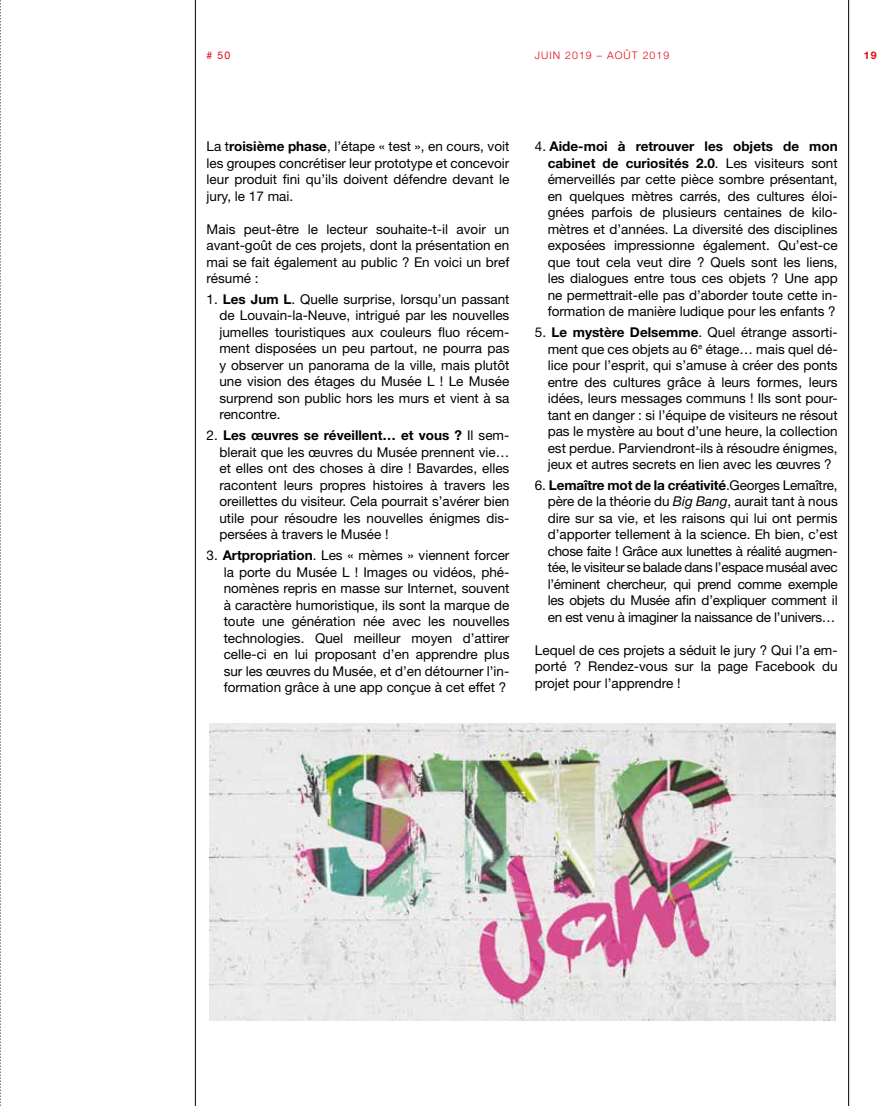
<style>
.page{position:relative;width:893px;height:1106px;background:#fff}
.page>*{position:absolute;margin:0;border:0;box-sizing:border-box;transform-origin:0 0}
.t1{font:13.5px/16.5px "Helvetica Neue LT Std";color:#000;text-align:justify}
.t2{font:300 10.5px "Helvetica Neue LT Std";letter-spacing:.1em;color:#e30613}
.t3{font:10.5px "Helvetica Neue LT Std";color:#e30613}
.t4{font:700 10.5px "Helvetica Neue LT Std";color:#e30613}
.s1{font-weight:700}
.s2{font-style:italic}
</style>
<div class="page">
<hr style="left:848px;top:0;width:1px;height:1106px;background:#000">
<hr style="left:195px;top:0;width:1px;height:1106px;background:#000">
<svg style="left:0;top:0;width:1px;height:1106px"></svg>
<img style="left:209px;top:723px;width:626px;height:297px">
<p class="t3" style="left:207px;top:49px;width:25px"># 50</p>
<p class="t2" style="left:535px;top:49px;width:136px">JUIN 2019 – AOÛT 2019</p>
<p class="t4" style="left:864px;top:49px;width:14px">19</p>
<p class="t1" style="left:207px;top:138px;width:304px">La t<span class="s1">roisième phase</span>, l’étape « test », en cours, voit les groupes concrétiser leur prototype et concevoir leur produit fini qu’ils doivent défendre devant le jury, le 17 mai.</p>
<p class="t1" style="left:207px;top:220px;width:304px">Mais peut-être le lecteur souhaite-t-il avoir un avant-goût de ces projets, dont la présentation en mai se fait également au public ? En voici un bref résumé :</p>
<p class="t1" style="left:219px;top:291px;width:291px;text-indent:-13px">1. <span class="s1">Les Jum L</span>. Quelle surprise, lorsqu’un passant de Louvain-la-Neuve, intrigué par les nouvelles jumelles touristiques aux couleurs fluo récem&shy;ment disposées un peu partout, ne pourra pas y observer un panorama de la ville, mais plutôt une vision des étages du Musée L ! Le Musée surprend son public hors les murs et vient à sa rencontre.</p>
<p class="t1" style="left:219px;top:427px;width:292px;text-indent:-13px">2. <span class="s1">Les œuvres se réveillent… et vous ?</span> Il sem&shy;blerait que les œuvres du Musée prennent vie… et elles ont des choses à dire ! Bavardes, elles racontent leurs propres histoires à travers les oreillettes du visiteur. Cela pourrait s’avérer bien utile pour résoudre les nouvelles énigmes dis&shy;persées à travers le Musée !</p>
<p class="t1" style="left:224px;top:547px;width:287px;text-indent:-17px">3. <span class="s1">Artpropriation</span>. Les « mèmes » viennent forcer la porte du Musée L ! Images ou vidéos, phé&shy;nomènes repris en masse sur Internet, souvent à caractère humoristique, ils sont la marque de toute une génération née avec les nouvelles technologies. Quel meilleur moyen d’attirer celle-ci en lui proposant d’en apprendre plus sur les œuvres du Musée, et d’en détourner l’in&shy;formation grâce à une app conçue à cet effet ?</p>
<p class="t1" style="left:548px;top:138px;width:292px;text-indent:-13px">4. <span class="s1">Aide-moi à retrouver les objets de mon cabinet de curiosités 2.0</span>. Les visiteurs sont émerveillés par cette pièce sombre présentant, en quelques mètres carrés, des cultures éloi&shy;gnées parfois de plusieurs centaines de kilo&shy;mètres et d’années. La diversité des disciplines exposées impressionne également. Qu’est-ce que tout cela veut dire ? Quels sont les liens, les dialogues entre tous ces objets ? Une app ne permettrait-elle pas d’aborder toute cette in&shy;formation de manière ludique pour les enfants ?</p>
<p class="t1" style="left:548px;top:324px;width:292px;text-indent:-13px">5. <span class="s1">Le mystère Delsemme</span>. Quel étrange assorti&shy;ment que ces objets au 6<sup>e</sup> étage… mais quel dé&shy;lice pour l’esprit, qui s’amuse à créer des ponts entre des cultures grâce à leurs formes, leurs idées, leurs messages communs ! Ils sont pour&shy;tant en danger : si l’équipe de visiteurs ne résout pas le mystère au bout d’une heure, la collection est perdue. Parviendront-ils à résoudre énigmes, jeux et autres secrets en lien avec les œuvres ?</p>
<p class="t1" style="left:548px;top:476px;width:292px;text-indent:-13px">6. <span class="s1">Lemaître mot de la créativité</span>.Georges Lemaître, père de la théorie du <span class="s2">Big Bang</span>, aurait tant à nous dire sur sa vie, et les raisons qui lui ont permis d’apporter tellement à la science. Eh bien, c’est chose faite ! Grâce aux lunettes à réalité augmen&shy;tée, le visiteur se balade dans l’espace muséal avec l’éminent chercheur, qui prend comme exemple les objets du Musée afin d’expliquer comment il en est venu à imaginer la naissance de l’univers…</p>
<p class="t1" style="left:535px;top:641px;width:304px">Lequel de ces projets a séduit le jury ? Qui l’a em&shy;porté ? Rendez-vous sur la page Facebook du projet pour l’apprendre !</p>
</div>
